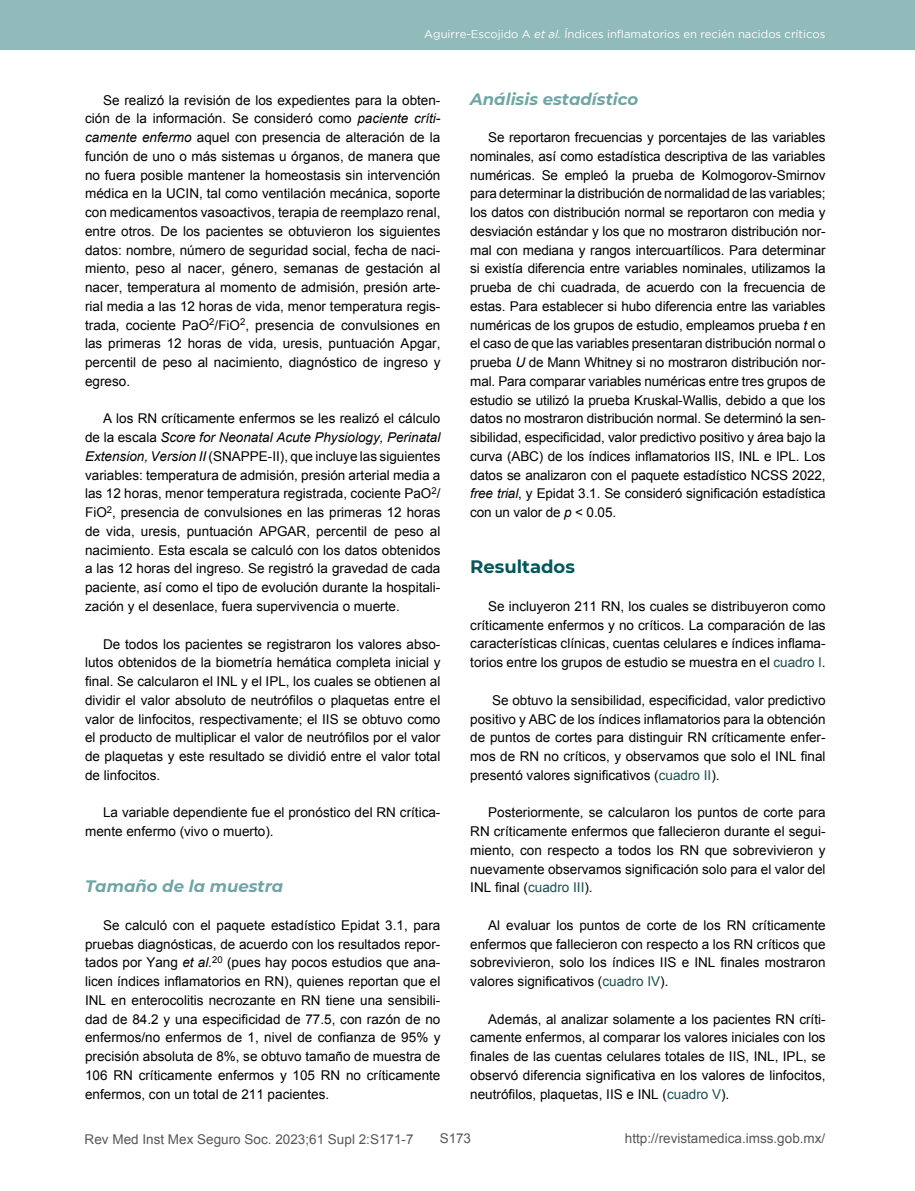
<style>
.page{position:relative;width:915px;height:1191px;background:#fff}
.page>*{position:absolute;margin:0;border:0;box-sizing:border-box;transform-origin:0 0}
.t1{font:700 18px "Montserrat";color:#01575a}
.t2{font:italic 700 16.5px "Montserrat";color:#6fa5a5}
.t3{font:13.5px/18.8px "Arial";color:#000;text-align:justify}
.t4{font:13.5px "Arial";color:#575756}
.t5{font:11.25px "Gotham";color:#fff}
.s1{font-style:italic}
.s2{color:#1b4e4e}
</style>
<div class="page">
<div style="left:0;top:0;width:914px;height:50px;background:#91baba"></div>
<p class="t5" style="left:424px;top:28px;width:402px">Aguirre-Escojido A <span class="s1">et al.</span> Índices inflamatorios en recién nacidos críticos</p>
<p class="t3" style="left:85px;top:91px;width:357px;text-indent:18px">Se realizó la revisión de los expedientes para la obten&shy;ción de la información. Se consideró como <span class="s1">paciente críti&shy;camente enfermo</span> aquel con presencia de alteración de la función de uno o más sistemas u órganos, de manera que no fuera posible mantener la homeostasis sin intervención médica en la UCIN, tal como ventilación mecánica, soporte con medicamentos vasoactivos, terapia de reemplazo renal, entre otros. De los pacientes se obtuvieron los siguientes datos: nombre, número de seguridad social, fecha de naci&shy;miento, peso al nacer, género, semanas de gestación al nacer, temperatura al momento de admisión, presión arte&shy;rial media a las 12 horas de vida, menor temperatura regis&shy;trada, cociente PaO<sup>2</sup>/FiO<sup>2</sup>, presencia de convulsiones en las primeras 12 horas de vida, uresis, puntuación Apgar, percentil de peso al nacimiento, diagnóstico de ingreso y egreso.</p>
<p class="t3" style="left:85px;top:409px;width:357px;text-indent:18px">A los RN críticamente enfermos se les realizó el cálculo de la escala <span class="s1">Score for Neonatal Acute Physiology, Perinatal Extension, Version II</span> (SNAPPE-II), que incluye las siguientes variables: temperatura de admisión, presión arterial media a las 12 horas, menor temperatura registrada, cociente PaO<sup>2</sup>/ FiO<sup>2</sup>, presencia de convulsiones en las primeras 12 horas de vida, uresis, puntuación APGAR, percentil de peso al nacimiento. Esta escala se calculó con los datos obtenidos a las 12 horas del ingreso. Se registró la gravedad de cada paciente, así como el tipo de evolución durante la hospitali&shy;zación y el desenlace, fuera supervivencia o muerte.</p>
<p class="t3" style="left:85px;top:634px;width:357px;text-indent:18px">De todos los pacientes se registraron los valores abso&shy;lutos obtenidos de la biometría hemática completa inicial y final. Se calcularon el INL y el IPL, los cuales se obtienen al dividir el valor absoluto de neutrófilos o plaquetas entre el valor de linfocitos, respectivamente; el IIS se obtuvo como el producto de multiplicar el valor de neutrófilos por el valor de plaquetas y este resultado se dividió entre el valor total de linfocitos.</p>
<p class="t3" style="left:85px;top:803px;width:357px;text-indent:18px">La variable dependiente fue el pronóstico del RN crítica&shy;mente enfermo (vivo o muerto).</p>
<p class="t2" style="left:85px;top:874px;width:200px">Tamaño de la muestra</p>
<p class="t3" style="left:85px;top:916px;width:357px;text-indent:18px">Se calculó con el paquete estadístico Epidat 3.1, para pruebas diagnósticas, de acuerdo con los resultados repor&shy;tados por Yang <span class="s1">et al.</span><sup>20</sup> (pues hay pocos estudios que ana&shy;licen índices inflamatorios en RN), quienes reportan que el INL en enterocolitis necrozante en RN tiene una sensibili&shy;dad de 84.2 y una especificidad de 77.5, con razón de no enfermos/no enfermos de 1, nivel de confianza de 95% y precisión absoluta de 8%, se obtuvo tamaño de muestra de 106 RN críticamente enfermos y 105 RN no críticamente enfermos, con un total de 211 pacientes.</p>
<p class="t2" style="left:470px;top:87px;width:169px">Análisis estadístico</p>
<p class="t3" style="left:470px;top:128px;width:357px;text-indent:18px">Se reportaron frecuencias y porcentajes de las variables nominales, así como estadística descriptiva de las variables numéricas. Se empleó la prueba de Kolmogorov-Smirnov para determinar la distribución de normalidad de las variables; los datos con distribución normal se reportaron con media y desviación estándar y los que no mostraron distribución nor&shy;mal con mediana y rangos intercuartílicos. Para determinar si existía diferencia entre variables nominales, utilizamos la prueba de chi cuadrada, de acuerdo con la frecuencia de estas. Para establecer si hubo diferencia entre las variables numéricas de los grupos de estudio, empleamos prueba <span class="s1">t</span> en el caso de que las variables presentaran distribución normal o prueba <span class="s1">U</span> de Mann Whitney si no mostraron distribución nor&shy;mal. Para comparar variables numéricas entre tres grupos de estudio se utilizó la prueba Kruskal-Wallis, debido a que los datos no mostraron distribución normal. Se determinó la sen&shy;sibilidad, especificidad, valor predictivo positivo y área bajo la curva (ABC) de los índices inflamatorios IIS, INL e IPL. Los datos se analizaron con el paquete estadístico NCSS 2022, <span class="s1">free trial</span>, y Epidat 3.1. Se consideró significación estadística con un valor de <span class="s1">p</span> &lt; 0.05.</p>
<h1 class="t1" style="left:470px;top:554px;width:106px">Resultados</h1>
<p class="t3" style="left:470px;top:597px;width:357px;text-indent:18px">Se incluyeron 211 RN, los cuales se distribuyeron como críticamente enfermos y no críticos. La comparación de las características clínicas, cuentas celulares e índices inflama&shy;torios entre los grupos de estudio se muestra en el <span class="s2">cuadro I</span>.</p>
<p class="t3" style="left:470px;top:691px;width:357px;text-indent:22px">Se obtuvo la sensibilidad, especificidad, valor predictivo positivo y ABC de los índices inflamatorios para la obtención de puntos de cortes para distinguir RN críticamente enfer&shy;mos de RN no críticos, y observamos que solo el INL final presentó valores significativos (<span class="s2">cuadro II</span>).</p>
<p class="t3" style="left:470px;top:803px;width:357px;text-indent:18px">Posteriormente, se calcularon los puntos de corte para RN críticamente enfermos que fallecieron durante el segui&shy;miento, con respecto a todos los RN que sobrevivieron y nuevamente observamos significación solo para el valor del INL final (<span class="s2">cuadro III</span>).</p>
<p class="t3" style="left:470px;top:916px;width:357px;text-indent:18px">Al evaluar los puntos de corte de los RN críticamente enfermos que fallecieron con respecto a los RN críticos que sobrevivieron, solo los índices IIS e INL finales mostraron valores significativos (<span class="s2">cuadro IV</span>).</p>
<p class="t3" style="left:470px;top:1009px;width:357px;text-indent:18px">Además, al analizar solamente a los pacientes RN críti&shy;camente enfermos, al comparar los valores iniciales con los finales de las cuentas celulares totales de IIS, INL, IPL, se observó diferencia significativa en los valores de linfocitos, neutrófilos, plaquetas, IIS e INL (<span class="s2">cuadro V</span>).</p>
<p class="t4" style="left:85px;top:1130px;width:330px">Rev Med Inst Mex Seguro Soc. 2023;61 Supl 2:S171-7</p>
<p class="t4" style="left:439px;top:1129px;width:33px">S173</p>
<p class="t4" style="left:624px;top:1129px;width:202px">http://revistamedica.imss.gob.mx/</p>
</div>
